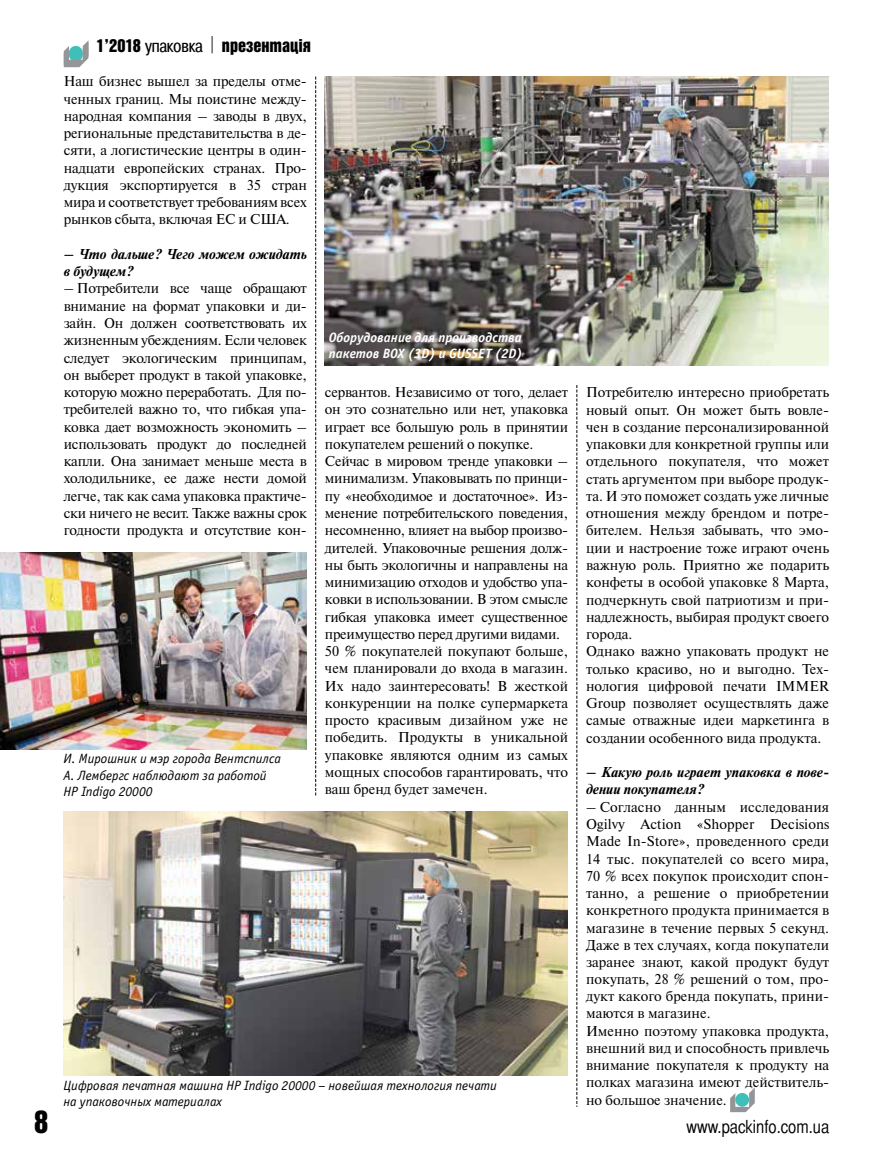
<style>
.page{position:relative;width:893px;height:1170px;background:#fff}
.page>*{position:absolute;margin:0;border:0;box-sizing:border-box;transform-origin:0 0}
.t1{font:31.5px "Bastion Kontrast Alt C";color:#000}
.t2{font:18px "Bastion Kontrast Alt C";color:#000}
.t3{font:18px "Bastion C";color:#000}
.t4{font:14.25px/17.2px "Newton C";color:#000}
.t5{font:italic 700 14.25px/17.2px "Newton C";color:#000}
.t6{font:italic 13.5px/16.5px "Officina Sans C";color:#000}
.t7{font:italic 700 13.5px/16.5px "Officina Sans C";color:#fff}
.s1{font-family:"Pragmatica Cond C"}
</style>
<div class="page">
<svg style="left:730px;top:1087px;width:25px;height:25px"></svg>
<svg style="left:315px;top:77px;width:1px;height:719px"></svg>
<svg style="left:577px;top:385px;width:1px;height:721px"></svg>
<svg style="left:64px;top:41px;width:24px;height:26px"></svg>
<img style="left:64px;top:811px;width:504px;height:264px">
<img style="left:324px;top:77px;width:505px;height:289px">
<img style="left:0;top:552px;width:307px;height:197px">
<p class="t2" style="left:97px;top:36px;width:216px">1’2018 <span class="s1">упаковка</span> презентація</p>
<p class="t4" style="left:64px;top:73px;width:245px;text-align:justify">Наш бизнес вышел за пределы отме&shy;ченных границ. Мы поистине между&shy;народная компания – заводы в двух, региональные представительства в де&shy;сяти, а логистические центры в один&shy;надцати европейских странах. Про&shy;дукция экспортируется в 35 стран мира и соответствует требованиям всех рынков сбыта, включая ЕС и США.</p>
<p class="t5" style="left:64px;top:245px;width:245px">– Что дальше? Чего можем ожидать в будущем?</p>
<p class="t4" style="left:64px;top:280px;width:245px;text-align:justify">– Потребители все чаще обращают внимание на формат упаковки и ди&shy;зайн. Он должен соответствовать их жизненным убеждениям. Если человек следует экологическим принципам, он выберет продукт в такой упаковке, которую можно переработать. Для по&shy;требителей важно то, что гибкая упа&shy;ковка дает возможность экономить – использовать продукт до последней капли. Она занимает меньше места в холодильнике, ее даже нести домой легче, так как сама упаковка практиче&shy;ски ничего не весит. Также важны срок годности продукта и отсутствие кон-</p>
<p class="t7" style="left:329px;top:329px;width:196px">Оборудование для производства пакетов BOX (3D) и GUSSET (2D)</p>
<p class="t4" style="left:325px;top:383px;width:245px">сервантов. Независимо от того, делает он это сознательно или нет, упаковка играет все большую роль в принятии покупателем решений о покупке.<br>Сейчас в мировом тренде упаковки – минимализм. Упаковывать по принци&shy;пу «необходимое и достаточное». Из&shy;менение потребительского поведения, несомненно, влияет на выбор произво&shy;дителей. Упаковочные решения долж&shy;ны быть экологичны и направлены на минимизацию отходов и удобство упа&shy;ковки в использовании. В этом смысле гибкая упаковка имеет существенное преимущество перед другими видами.<br>50 % покупателей покупают больше, чем планировали до входа в магазин.<br>Их надо заинтересовать! В жесткой конкуренции на полке супермаркета просто красивым дизайном уже не победить. Продукты в уникальной упаковке являются одним из самых мощных способов гарантировать, что ваш бренд будет замечен.</p>
<p class="t4" style="left:586px;top:384px;width:245px">Потребителю интересно приобретать новый опыт. Он может быть вовле&shy;чен в создание персонализированной упаковки для конкретной группы или отдельного покупателя, что может стать аргументом при выборе продук&shy;та. И это поможет создать уже личные отношения между брендом и потре&shy;бителем. Нельзя забывать, что эмо&shy;ции и настроение тоже играют очень важную роль. Приятно же подарить конфеты в особой упаковке 8 Марта, подчеркнуть свой патриотизм и при&shy;надлежность, выбирая продукт своего города.<br>Однако важно упаковать продукт не только красиво, но и выгодно. Тех&shy;нология цифровой печати IMMER Group позволяет осуществлять даже самые отважные идеи маркетинга в создании особенного вида продукта.</p>
<p class="t6" style="left:64px;top:750px;width:219px">И. Мирошник и мэр города Вентспилса<br>А. Лембергс наблюдают за работой<br>HP Indigo 20000</p>
<p class="t5" style="left:586px;top:763px;width:245px">– Какую роль играет упаковка в пове&shy;дении покупателя?</p>
<p class="t4" style="left:586px;top:798px;width:245px">– Согласно данным исследования Ogilvy Action «Shopper Decisions Made In-Store», проведенного среди 14 тыс. покупателей со всего мира, 70 % всех покупок происходит спон&shy;танно, а решение о приобретении конкретного продукта принимается в магазине в течение первых 5 секунд.<br>Даже в тех случаях, когда покупатели заранее знают, какой продукт будут покупать, 28 % решений о том, про&shy;дукт какого бренда покупать, прини&shy;маются в магазине.<br>Именно поэтому упаковка продукта, внешний вид и способность привлечь внимание покупателя к продукту на полках магазина имеют действитель&shy;но большое значение.</p>
<p class="t6" style="left:64px;top:1077px;width:435px">Цифровая печатная машина HP Indigo 20000 – новейшая технология печати на упаковочных материалах</p>
<h1 class="t1" style="left:34px;top:1105px;width:16px">8</h1>
<p class="t3" style="left:686px;top:1116px;width:144px">www.packinfo.com.ua</p>
</div>
